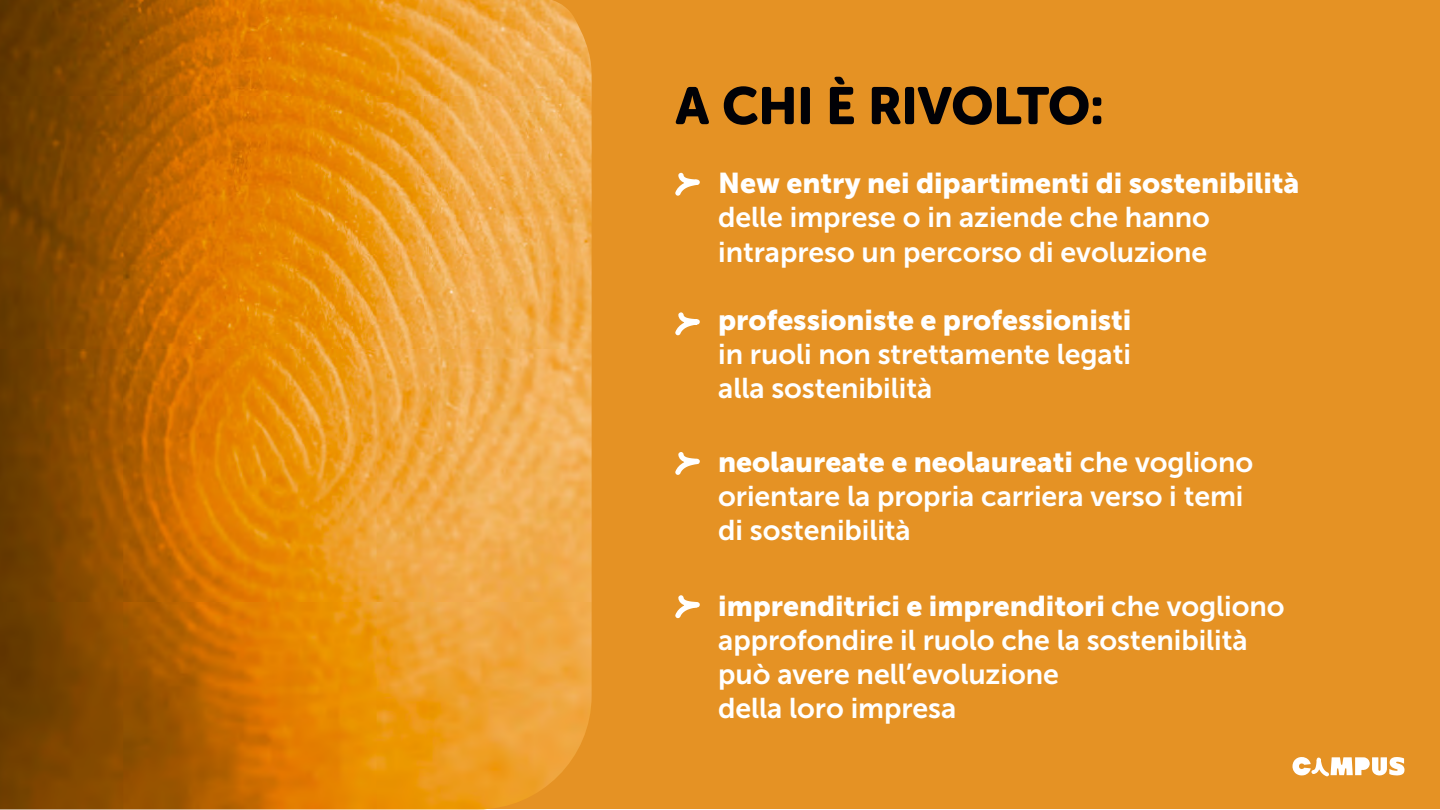
<style>
.page{position:relative;width:1440px;height:810px;background:#fff}
.page>*{position:absolute;margin:0;border:0;box-sizing:border-box;transform-origin:0 0}
.t1{font:52.05px "Museo Sans Rounded 900";letter-spacing:-.005em;color:#010106}
.t2{font:28.5px/34.2px "Museo Sans 700";letter-spacing:-.005em;color:#fff}
.t3{font:28.5px "Museo Sans 900";letter-spacing:-.005em;color:#fff}
.s1{font-family:"Museo Sans 700"}
</style>
<div class="page">
<div style="left:0;top:0;width:1440px;height:809px;background:#e59224"></div>
<svg style="left:1292px;top:757px;width:112px;height:20px"></svg>
<svg style="left:675px;top:173px;width:25px;height:23px"></svg>
<svg style="left:675px;top:312px;width:25px;height:24px"></svg>
<svg style="left:675px;top:452px;width:25px;height:23px"></svg>
<svg style="left:675px;top:595px;width:25px;height:23px"></svg>
<img style="left:0;top:0;width:592px;height:809px">
<h1 class="t1" style="left:675px;top:76px;width:430px">A CHI È RIVOLTO:</h1>
<p class="t3" style="left:718px;top:167px;width:583px">New entry nei dipartimenti di sostenibilità</p>
<p class="t2" style="left:718px;top:200px;width:493px">delle imprese o in aziende che hanno intrapreso un percorso di evoluzione</p>
<p class="t3" style="left:718px;top:304px;width:415px">professioniste e professionisti</p>
<p class="t2" style="left:718px;top:337px;width:414px">in ruoli non strettamente legati alla sostenibilità</p>
<p class="t3" style="left:718px;top:446px;width:536px">neolaureate e neolaureati <span class="s1">che vogliono</span></p>
<p class="t2" style="left:718px;top:479px;width:527px">orientare la propria carriera verso i temi di sostenibilità</p>
<p class="t3" style="left:718px;top:589px;width:568px">imprenditrici e imprenditori <span class="s1">che vogliono</span></p>
<p class="t2" style="left:718px;top:623px;width:531px">approfondire il ruolo che la sostenibilità può avere nell’evoluzione<br>della loro impresa</p>
</div>
